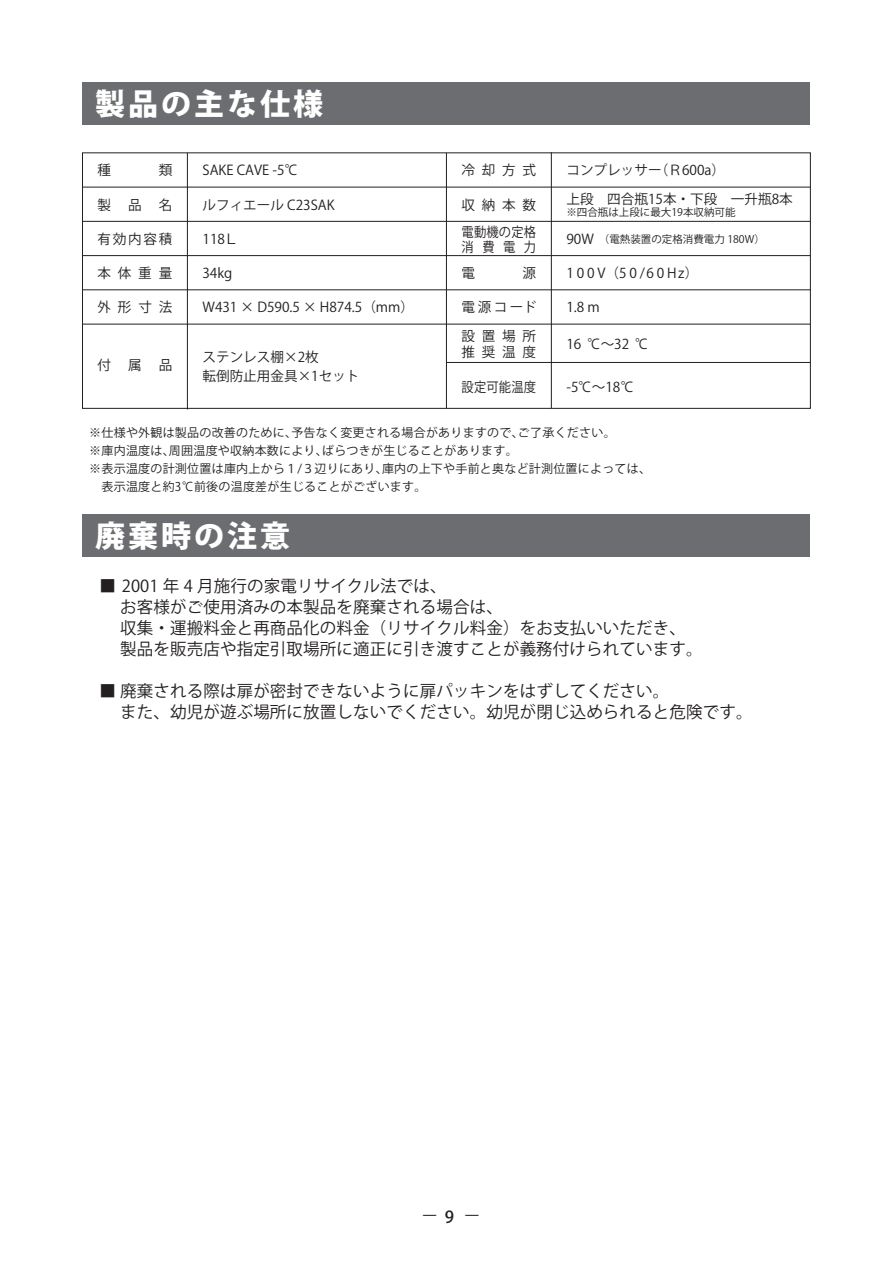
<style>
.page{position:relative;width:893px;height:1263px;background:#fff}
.page>*{position:absolute;margin:0;border:0;box-sizing:border-box;transform-origin:0 0}
.t1{font:800 30px "Koz Go Pr 6 N";letter-spacing:.1em;color:#fff}
.t2{font:16.5px/21px "Koz Go Pr 6 N";letter-spacing:.01em;color:#231f20}
.t3{font:13.65px/19.5px "Koz Go Pr 6 N";color:#231f20}
.t4{font:13.65px "Koz Go Pr 6 N";letter-spacing:.21em;color:#231f20}
.t5{font:13.65px/15.1px "Koz Go Pr 6 N";letter-spacing:.02em;color:#231f20;scale:.9 1}
.t6{font:13.65px/15.1px "Koz Go Pr 6 N";letter-spacing:.5em;color:#231f20}
.t7{font:13.65px "Koz Go Pr 6 N";color:#231f20;scale:.9 1}
.t8{font:12px "Koz Go Pr 6 N";letter-spacing:.02em;color:#231f20}
.t9{font:12px "Ryumin Pro";color:#231f20;scale:4 1}
.t10{font:10.5px "Koz Go Pr 6 N";color:#231f20}
.s1{font-size:13.65px}
.s2{font-size:16.5px}
</style>
<div class="page">
<hr style="left:551px;top:152px;width:1px;height:256px;background:#231f20">
<div style="left:82px;top:152px;width:729px;height:257px;border:1px solid #231f20"></div>
<hr style="left:187px;top:153px;width:1px;height:256px;background:#231f20">
<hr style="left:446px;top:153px;width:1px;height:255px;background:#231f20">
<hr style="left:82px;top:187px;width:728px;height:1px;background:#231f20">
<hr style="left:82px;top:221px;width:728px;height:1px;background:#231f20">
<hr style="left:82px;top:255px;width:728px;height:1px;background:#231f20">
<hr style="left:82px;top:290px;width:728px;height:1px;background:#231f20">
<hr style="left:82px;top:324px;width:728px;height:1px;background:#231f20">
<hr style="left:446px;top:362px;width:364px;height:1px;background:#231f20">
<div style="left:82px;top:82px;width:728px;height:43px;background:#6c6d70"></div>
<div style="left:82px;top:514px;width:728px;height:42px;background:#6c6d70"></div>
<h1 class="t1" style="left:95px;top:87px;width:230px">製品の主な仕様</h1>
<p class="t3" style="left:98px;top:161px;width:15px">種</p>
<p class="t3" style="left:159px;top:161px;width:15px">類</p>
<p class="t3" style="left:202px;top:161px;width:97px">SAKE CAVE -5℃</p>
<p class="t3" style="left:98px;top:195px;width:76px">製品名</p>
<p class="t3" style="left:202px;top:195px;width:134px">ルフィエール C23SAK</p>
<p class="t3" style="left:202px;top:229px;width:38px">118Ｌ</p>
<p class="t3" style="left:98px;top:229px;width:76px">有効内容積</p>
<p class="t3" style="left:98px;top:263px;width:76px">本体重量</p>
<p class="t3" style="left:202px;top:264px;width:31px">34kg</p>
<p class="t3" style="left:462px;top:161px;width:76px">冷却方式</p>
<p class="t3" style="left:566px;top:161px;width:160px">コンプレッサー（Ｒ600a）</p>
<p class="t3" style="left:462px;top:195px;width:76px">収納本数</p>
<p class="t3" style="left:566px;top:189px;width:228px">上段　四合瓶15本・下段　一升瓶8本</p>
<p class="t10" style="left:566px;top:206px;width:171px">※四合瓶は上段に最大19本収納可能</p>
<p class="t10" style="left:566px;top:233px;width:200px"><span class="s1">90W</span> （電熱装置の定格消費電力 180W）</p>
<p class="t5" style="left:462px;top:224px;width:84px">電動機の定格消費電力</p>
<p class="t3" style="left:462px;top:264px;width:15px">電</p>
<p class="t3" style="left:523px;top:264px;width:15px">源</p>
<p class="t4" style="left:566px;top:265px;width:134px">100V（50/60Hz）</p>
<p class="t3" style="left:98px;top:298px;width:76px">外形寸法</p>
<p class="t3" style="left:202px;top:298px;width:213px">W431 × D590.5 × H874.5（mm）</p>
<p class="t3" style="left:462px;top:297px;width:77px">電源コード</p>
<p class="t3" style="left:566px;top:297px;width:35px">1.8 m</p>
<p class="t3" style="left:98px;top:356px;width:76px">付属品</p>
<p class="t3" style="left:202px;top:347px;width:159px">ステンレス棚×2枚<br>転倒防止用金具×1セット</p>
<p class="t6" style="left:462px;top:329px;width:76px">設置場所推奨温度</p>
<p class="t7" style="left:462px;top:379px;width:84px">設定可能温度</p>
<p class="t3" style="left:566px;top:378px;width:69px">-5℃～18℃</p>
<p class="t3" style="left:566px;top:334px;width:84px">16 ℃～32 ℃</p>
<p class="t8" style="left:89px;top:425px;width:528px">※仕様や外観は製品の改善のために、予告なく変更される場合がありますので、ご了承ください。</p>
<p class="t8" style="left:89px;top:443px;width:430px">※庫内温度は、周囲温度や収納本数により、ばらつきが生じることがあります。</p>
<p class="t8" style="left:89px;top:461px;width:563px">※表示温度の計測位置は庫内上から１/３辺りにあり、庫内の上下や手前と奥など計測位置によっては、</p>
<p class="t8" style="left:102px;top:479px;width:326px">表示温度と約3℃前後の温度差が生じることがございます。</p>
<h1 class="t1" style="left:95px;top:519px;width:197px">廃棄時の注意</h1>
<p class="t2" style="left:99px;top:576px;width:605px">■ 2001 年 4 月施行の家電リサイクル法では、<br>　 お客様がご使用済みの本製品を廃棄される場合は、<br>　 収集・運搬料金と再商品化の料金（リサイクル料金）をお支払いいただき、　 製品を販売店や指定引取場所に適正に引き渡すことが義務付けられています。</p>
<p class="t2" style="left:99px;top:681px;width:655px">■ 廃棄される際は扉が密封できないように扉パッキンをはずしてください。<br>　 また、幼児が遊ぶ場所に放置しないでください。幼児が閉じ込められると危険です。</p>
<p class="t9" style="left:422px;top:1207px;width:16px">-<span class="s2">9</span> -</p>
</div>
